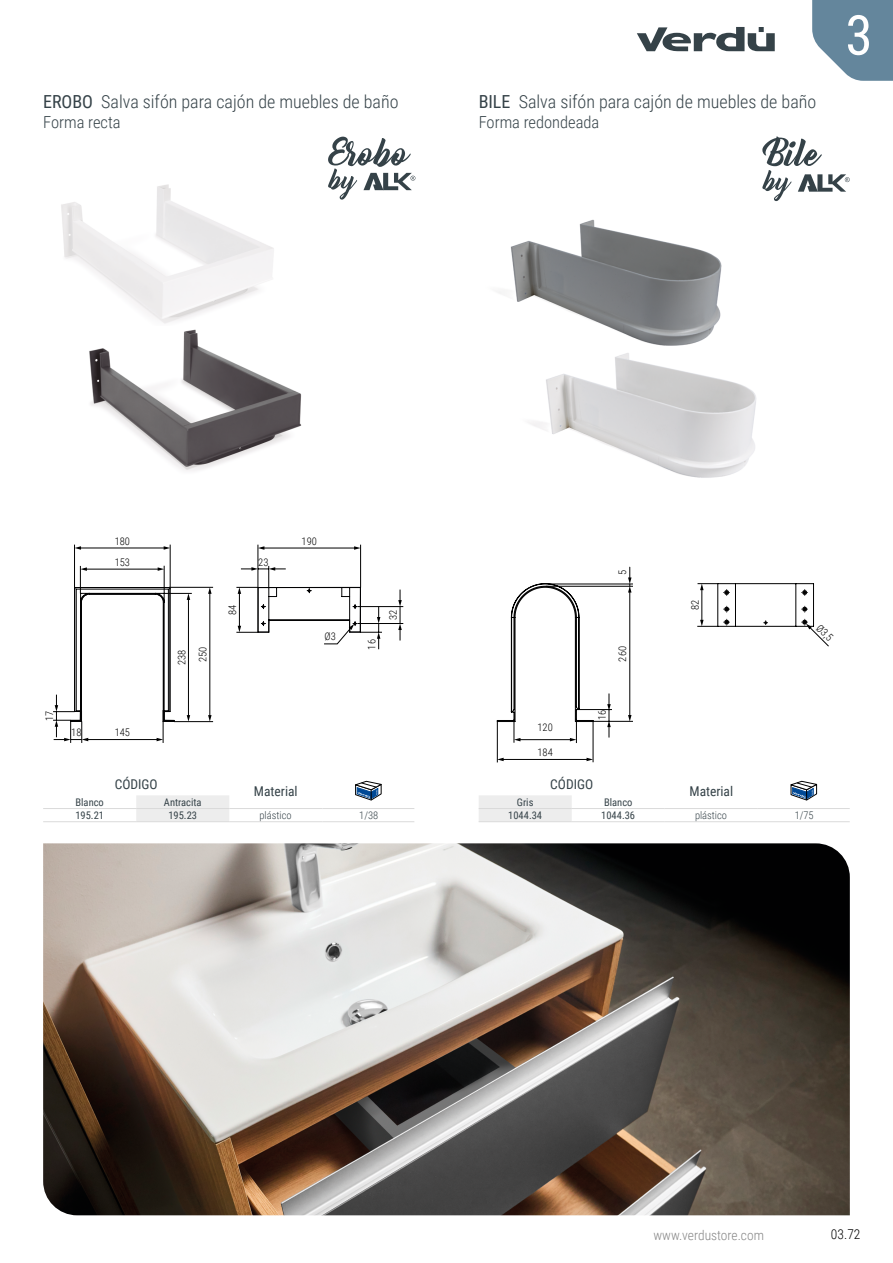
<style>
.page{position:relative;width:893px;height:1263px;background:#fff}
.page>*{position:absolute;margin:0;border:0;box-sizing:border-box;transform-origin:0 0}
.t1{font:55.2px "Roboto Condensed";color:#fff}
.t2{font:300 18px "Roboto Condensed";color:#354248}
.t3{font:300 16.5px "Roboto Condensed";color:#354248}
.t4{font:13.5px "Roboto Condensed";color:#354248}
.t5{font:300 13.5px "Roboto Condensed";color:#878787}
.t6{font:300 13.5px "Roboto Condensed";color:#000}
.t7{font:10.5px "Roboto Condensed";color:#354248}
.t8{font:300 10.5px "Roboto Condensed";color:#000}
.t9{font:300 10.5px "Roboto Condensed";color:#354248}
.s1{font-weight:400}
</style>
<div class="page">
<svg style="left:812px;top:0;width:81px;height:81px;background:#7996a9"></svg>
<svg style="left:637px;top:27px;width:138px;height:24px"></svg>
<img style="left:498px;top:219px;width:224px;height:127px">
<img style="left:529px;top:353px;width:227px;height:125px">
<img style="left:61px;top:184px;width:213px;height:140px">
<img style="left:89px;top:329px;width:213px;height:142px">
<hr style="left:174px;top:721px;width:39px;height:1px;background:#000">
<hr style="left:74px;top:545px;width:1px;height:44px;background:#000">
<hr style="left:170px;top:545px;width:1px;height:44px;background:#000">
<hr style="left:80px;top:548px;width:85px;height:1px;background:#000">
<svg style="left:75px;top:546px;width:6px;height:4px"></svg>
<svg style="left:164px;top:546px;width:6px;height:4px"></svg>
<hr style="left:169px;top:587px;width:44px;height:1px;background:#000">
<svg style="left:53px;top:566px;width:139px;height:177px"></svg>
<hr style="left:210px;top:593px;width:1px;height:123px;background:#000">
<svg style="left:208px;top:587px;width:4px;height:7px"></svg>
<svg style="left:208px;top:715px;width:4px;height:7px"></svg>
<svg style="left:398px;top:590px;width:4px;height:50px"></svg>
<hr style="left:358px;top:623px;width:45px;height:1px;background:#000">
<hr style="left:358px;top:606px;width:45px;height:1px;background:#000">
<hr style="left:258px;top:545px;width:1px;height:42px;background:#000">
<hr style="left:360px;top:545px;width:1px;height:42px;background:#000">
<hr style="left:263px;top:548px;width:92px;height:1px;background:#000">
<svg style="left:258px;top:546px;width:6px;height:4px"></svg>
<svg style="left:354px;top:546px;width:7px;height:4px"></svg>
<svg style="left:236px;top:566px;width:146px;height:83px"></svg>
<div style="left:136px;top:795px;width:93px;height:26px;background:#ededed"></div>
<hr style="left:229px;top:821px;width:93px;height:1px;background:#dadada">
<hr style="left:43px;top:808px;width:93px;height:1px;background:#dadada">
<hr style="left:136px;top:808px;width:93px;height:1px;background:#dadada">
<hr style="left:43px;top:821px;width:93px;height:1px;background:#dadada">
<hr style="left:136px;top:821px;width:93px;height:1px;background:#dadada">
<hr style="left:322px;top:808px;width:92px;height:1px;background:#dadada">
<hr style="left:322px;top:821px;width:92px;height:1px;background:#dadada">
<hr style="left:229px;top:808px;width:93px;height:1px;background:#dadada">
<svg style="left:355px;top:781px;width:26px;height:19px"></svg>
<div style="left:479px;top:795px;width:93px;height:26px;background:#ededed"></div>
<hr style="left:665px;top:821px;width:93px;height:1px;background:#dadada">
<hr style="left:479px;top:808px;width:93px;height:1px;background:#dadada">
<hr style="left:572px;top:808px;width:93px;height:1px;background:#dadada">
<hr style="left:479px;top:821px;width:93px;height:1px;background:#dadada">
<hr style="left:572px;top:821px;width:93px;height:1px;background:#dadada">
<hr style="left:758px;top:808px;width:92px;height:1px;background:#dadada">
<hr style="left:758px;top:821px;width:92px;height:1px;background:#dadada">
<hr style="left:665px;top:808px;width:93px;height:1px;background:#dadada">
<svg style="left:791px;top:781px;width:26px;height:19px"></svg>
<hr style="left:502px;top:759px;width:86px;height:1px;background:#000">
<svg style="left:498px;top:758px;width:6px;height:3px"></svg>
<svg style="left:587px;top:758px;width:6px;height:3px"></svg>
<hr style="left:497px;top:720px;width:1px;height:42px;background:#000">
<hr style="left:593px;top:720px;width:1px;height:42px;background:#000">
<svg style="left:497px;top:567px;width:332px;height:176px"></svg>
<svg style="left:328px;top:137px;width:87px;height:63px"></svg>
<svg style="left:762px;top:136px;width:88px;height:65px"></svg>
<img style="left:43px;top:843px;width:807px;height:372px">
<p class="t2" style="left:43px;top:89px;width:357px"><span class="s1">EROBO</span> Salva sifón para cajón de muebles de baño</p>
<p class="t3" style="left:43px;top:110px;width:79px">Forma recta</p>
<p class="t2" style="left:479px;top:89px;width:339px"><span class="s1">BILE</span> Salva sifón para cajón de muebles de baño</p>
<p class="t3" style="left:479px;top:110px;width:122px">Forma redondeada</p>
<h1 class="t1" style="left:845px;top:-4px;width:29px">3</h1>
<p class="t8" style="left:42px;top:721px;width:12px;rotate:-90deg">17</p>
<p class="t8" style="left:115px;top:534px;width:17px">180</p>
<p class="t8" style="left:115px;top:555px;width:17px">153</p>
<p class="t8" style="left:174px;top:665px;width:17px;rotate:-90deg">238</p>
<p class="t8" style="left:195px;top:662px;width:17px;rotate:-90deg">250</p>
<p class="t8" style="left:225px;top:615px;width:12px;rotate:-90deg">84</p>
<p class="t8" style="left:258px;top:554px;width:12px">23</p>
<p class="t8" style="left:302px;top:534px;width:17px">190</p>
<p class="t8" style="left:325px;top:629px;width:13px">Ø3</p>
<p class="t8" style="left:364px;top:649px;width:12px;rotate:-90deg">16</p>
<p class="t8" style="left:386px;top:620px;width:12px;rotate:-90deg">32</p>
<p class="t8" style="left:71px;top:725px;width:12px">18</p>
<p class="t8" style="left:115px;top:725px;width:17px">145</p>
<p class="t4" style="left:115px;top:775px;width:44px">CÓDIGO</p>
<p class="t4" style="left:254px;top:781px;width:45px">Material</p>
<p class="t7" style="left:76px;top:795px;width:30px">Blanco</p>
<p class="t7" style="left:164px;top:795px;width:39px">Antracita</p>
<p class="t7" style="left:75px;top:808px;width:30px">195.21</p>
<p class="t7" style="left:168px;top:808px;width:30px">195.23</p>
<p class="t9" style="left:259px;top:808px;width:34px">plástico</p>
<p class="t9" style="left:359px;top:808px;width:21px">1/38</p>
<p class="t8" style="left:537px;top:720px;width:17px">120</p>
<p class="t8" style="left:537px;top:745px;width:17px">184</p>
<p class="t8" style="left:615px;top:575px;width:7px;rotate:-90deg">5</p>
<p class="t8" style="left:615px;top:661px;width:17px;rotate:-90deg">260</p>
<p class="t8" style="left:595px;top:720px;width:12px;rotate:-90deg">16</p>
<p class="t8" style="left:688px;top:610px;width:12px;rotate:-90deg">82</p>
<p class="t8" style="left:823px;top:621px;width:20px;rotate:45deg">Ø3,5</p>
<p class="t4" style="left:550px;top:775px;width:44px">CÓDIGO</p>
<p class="t4" style="left:689px;top:781px;width:45px">Material</p>
<p class="t7" style="left:517px;top:795px;width:18px">Gris</p>
<p class="t7" style="left:604px;top:795px;width:30px">Blanco</p>
<p class="t7" style="left:508px;top:808px;width:35px">1044.34</p>
<p class="t7" style="left:601px;top:808px;width:35px">1044.36</p>
<p class="t9" style="left:695px;top:808px;width:34px">plástico</p>
<p class="t9" style="left:795px;top:808px;width:21px">1/75</p>
<p class="t5" style="left:653px;top:1225px;width:112px">www.verdustore.com</p>
<p class="t6" style="left:831px;top:1225px;width:31px">03.72</p>
</div>
